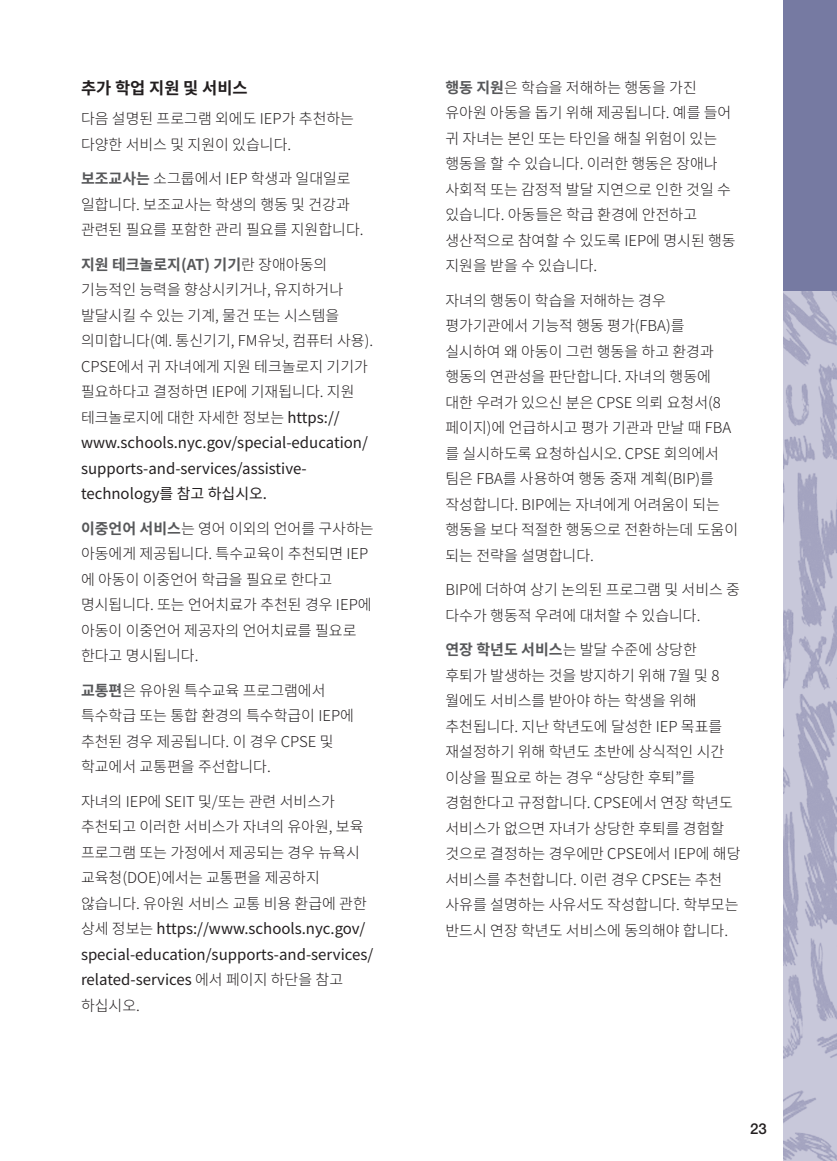
<style>
.page{position:relative;width:837px;height:1161px;background:#fff}
.page>*{position:absolute;margin:0;border:0;box-sizing:border-box;transform-origin:0 0}
.t1{font:700 16.5px "Noto Sans CJ Kkr";color:#231f20}
.t2{font:300 15px/25.5px "Noto Sans CJ Kkr";color:#231f20}
.t3{font:500 15px "Helvetica Neue LT Std";color:#231f20}
.s1{font-weight:700;color:#57585a}
.s2{font-weight:400}
</style>
<div class="page">
<img style="left:783px;top:291px;width:54px;height:870px">
<div style="left:783px;top:0;width:54px;height:290px;background:#767aa2"></div>
<h4 class="t1" style="left:81px;top:79px;width:168px">추가 학업 지원 및 서비스</h4>
<p class="t2" style="left:81px;top:106px;width:275px">다음 설명된 프로그램 외에도 IEP가 추천하는 다양한 서비스 및 지원이 있습니다.</p>
<p class="t2" style="left:81px;top:166px;width:284px"><span class="s1">보조교사는</span> 소그룹에서 IEP 학생과 일대일로 일합니다. 보조교사는 학생의 행동 및 건강과 관련된 필요를 포함한 관리 필요를 지원합니다.</p>
<p class="t2" style="left:81px;top:252px;width:294px"><span class="s1">지원 테크놀로지(AT) 기기</span>란 장애아동의 기능적인 능력을 향상시키거나, 유지하거나 발달시킬 수 있는 기계, 물건 또는 시스템을 의미합니다(예. 통신기기, FM유닛, 컴퓨터 사용).<br>CPSE에서 귀 자녀에게 지원 테크놀로지 기기가 필요하다고 결정하면 IEP에 기재됩니다. 지원 테크놀로지에 대한 자세한 정보는 <span class="s2">https:// www.schools.nyc.gov/special-education/ supports-and-services/assistive&shy;technology를 참고 하십시오.</span></p>
<p class="t2" style="left:81px;top:516px;width:294px"><span class="s1">이중언어 서비스</span>는 영어 이외의 언어를 구사하는 아동에게 제공됩니다. 특수교육이 추천되면 IEP 에 아동이 이중언어 학급을 필요로 한다고 명시됩니다. 또는 언어치료가 추천된 경우 IEP에 아동이 이중언어 제공자의 언어치료를 필요로 한다고 명시됩니다.</p>
<p class="t2" style="left:81px;top:678px;width:275px"><span class="s1">교통편</span>은 유아원 특수교육 프로그램에서 특수학급 또는 통합 환경의 특수학급이 IEP에 추천된 경우 제공됩니다. 이 경우 CPSE 및 학교에서 교통편을 주선합니다.</p>
<p class="t2" style="left:81px;top:789px;width:294px">자녀의 IEP에 SEIT 및/또는 관련 서비스가 추천되고 이러한 서비스가 자녀의 유아원, 보육 프로그램 또는 가정에서 제공되는 경우 뉴욕시 교육청(DOE)에서는 교통편을 제공하지 않습니다. 유아원 서비스 교통 비용 환급에 관한 상세 정보는 <span class="s2">https://www.schools.nyc.gov/ special-education/supports-and-services/ related-services</span> 에서 페이지 하단을 참고 하십시오.</p>
<p class="t2" style="left:446px;top:75px;width:292px"><span class="s1">행동 지원</span>은 학습을 저해하는 행동을 가진 유아원 아동을 돕기 위해 제공됩니다. 예를 들어 귀 자녀는 본인 또는 타인을 해칠 위험이 있는 행동을 할 수 있습니다. 이러한 행동은 장애나 사회적 또는 감정적 발달 지연으로 인한 것일 수 있습니다. 아동들은 학급 환경에 안전하고 생산적으로 참여할 수 있도록 IEP에 명시된 행동 지원을 받을 수 있습니다.</p>
<p class="t2" style="left:446px;top:288px;width:294px">자녀의 행동이 학습을 저해하는 경우 평가기관에서 기능적 행동 평가(FBA)를 실시하여 왜 아동이 그런 행동을 하고 환경과 행동의 연관성을 판단합니다. 자녀의 행동에 대한 우려가 있으신 분은 CPSE 의뢰 요청서(8 페이지)에 언급하시고 평가 기관과 만날 때 FBA 를 실시하도록 요청하십시오. CPSE 회의에서 팀은 FBA를 사용하여 행동 중재 계획(BIP)를 작성합니다. BIP에는 자녀에게 어려움이 되는 행동을 보다 적절한 행동으로 전환하는데 도움이 되는 전략을 설명합니다.</p>
<p class="t2" style="left:446px;top:578px;width:296px">BIP에 더하여 상기 논의된 프로그램 및 서비스 중 다수가 행동적 우려에 대처할 수 있습니다.</p>
<p class="t2" style="left:446px;top:638px;width:297px"><span class="s1">연장 학년도 서비스</span>는 발달 수준에 상당한 후퇴가 발생하는 것을 방지하기 위해 7월 및 8 월에도 서비스를 받아야 하는 학생을 위해 추천됩니다. 지난 학년도에 달성한 IEP 목표를 재설정하기 위해 학년도 초반에 상식적인 시간 이상을 필요로 하는 경우 “상당한 후퇴”를 경험한다고 규정합니다. CPSE에서 연장 학년도 서비스가 없으면 자녀가 상당한 후퇴를 경험할 것으로 결정하는 경우에만 CPSE에서 IEP에 해당 서비스를 추천합니다. 이런 경우 CPSE는 추천 사유를 설명하는 사유서도 작성합니다. 학부모는 반드시 연장 학년도 서비스에 동의해야 합니다.</p>
<p class="t3" style="left:750px;top:1120px;width:18px">23</p>
</div>
